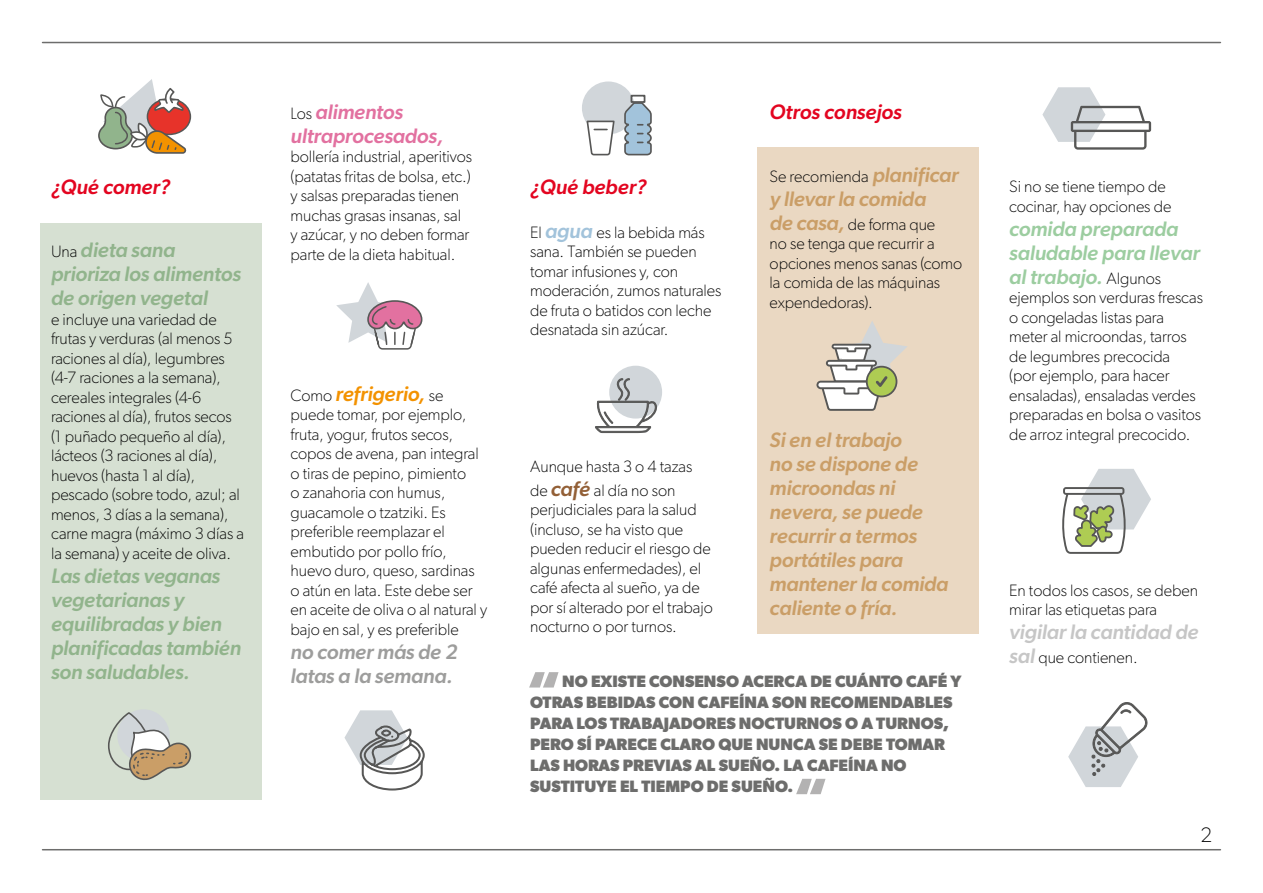
<style>
.page{position:relative;width:1263px;height:893px;background:#fff}
.page>*{position:absolute;margin:0;border:0;box-sizing:border-box;transform-origin:0 0}
.t1{font:700 54px "Gibson";color:#b3b2b2}
.t2{font:italic 500 21px/24px "Gibson";letter-spacing:-.005em;color:#91b48c}
.t3{font:italic 500 21px/24px "Gibson";letter-spacing:-.005em;color:#ca9e67}
.t4{font:italic 500 21px/24px "Gibson";letter-spacing:-.005em;color:#9ccda0}
.t5{font:italic 500 21px "Gibson";color:#e30520}
.t6{font:italic 500 21px/24px "Gibson";letter-spacing:-.005em;color:#e271a0}
.t7{font:italic 500 21px/24px "Gibson";letter-spacing:-.005em;color:#9d9d9c}
.t8{font:italic 500 21px "Gibson";letter-spacing:-.005em;color:#c6c6c6}
.t9{font:italic 500 21px "Gibson";letter-spacing:-.005em;color:#f39200}
.t10{font:100 21px "Gibson";color:#000}
.t11{font:100 16.5px/19.5px "Gibson";letter-spacing:-.005em;color:#000}
.t12{font:700 16.5px/21px "Gibson";color:#6d6d6c}
.s1{font-weight:100;font-style:normal;font-size:16.5px;color:#000}
.s2{font-weight:500;font-style:italic;font-size:21px;color:#a2c3db}
.s3{font-weight:500;font-style:italic;font-size:21px;color:#936037}
.s4{font-weight:500;font-style:italic;font-size:21px;color:#ca9e67}
.s5{font-weight:500;font-style:italic;font-size:21px;color:#c6c6c6}
</style>
<div class="page">
<hr style="left:43px;top:42px;width:1177px;height:1px;background:#6d6d6c">
<hr style="left:43px;top:849px;width:1177px;height:1px;background:#6d6d6c">
<div style="left:41px;top:223px;width:221px;height:576px;background:#d6e0d2"></div>
<div style="left:758px;top:148px;width:221px;height:486px;background:#ead8c2"></div>
<div style="left:582px;top:81px;width:53px;height:53px;background:#d1d6da;border-radius:50%"></div>
<svg style="left:623px;top:101px;width:29px;height:55px;background:#9fb6c5"></svg>
<div style="left:630px;top:95px;width:15px;height:8px;border:2px solid #575756"></div>
<svg style="left:585px;top:120px;width:31px;height:36px"></svg>
<svg style="left:336px;top:282px;width:87px;height:68px"></svg>
<svg style="left:108px;top:712px;width:84px;height:69px"></svg>
<svg style="left:1068px;top:702px;width:79px;height:85px"></svg>
<svg style="left:147px;top:99px;width:43px;height:35px"></svg>
<div style="left:147px;top:98px;width:44px;height:37px;border:2px solid #575756;border-radius:50%"></div>
<svg style="left:98px;top:79px;width:89px;height:75px"></svg>
<div style="left:609px;top:366px;width:53px;height:53px;background:#d1d6da;border-radius:50%"></div>
<svg style="left:595px;top:378px;width:63px;height:55px"></svg>
<svg style="left:816px;top:321px;width:91px;height:90px"></svg>
<svg style="left:1062px;top:469px;width:89px;height:85px"></svg>
<svg style="left:1042px;top:87px;width:109px;height:63px"></svg>
<svg style="left:344px;top:710px;width:81px;height:81px"></svg>
<p class="t5" style="left:51px;top:174px;width:121px">¿Qué comer?</p>
<p class="t2" style="left:51px;top:238px;width:191px"><span class="s1">Una</span> dieta sana prioriza los alimentos de origen vegetal</p>
<p class="t11" style="left:51px;top:309px;width:195px">e incluye una variedad de frutas y verduras (al menos 5 raciones al día), legumbres (4-7 raciones a la semana), cereales integrales (4-6 raciones al día), frutos secos (1 puñado pequeño al día), lácteos (3 raciones al día), huevos (hasta 1 al día), pescado (sobre todo, azul; al menos, 3 días a la semana), carne magra (máximo 3 días a la semana) y aceite de oliva.</p>
<p class="t2" style="left:51px;top:563px;width:192px">Las dietas veganas vegetarianas y equilibradas y bien planificadas también son saludables.</p>
<p class="t6" style="left:291px;top:99px;width:154px"><span class="s1">Los</span> alimentos ultraprocesados,</p>
<p class="t11" style="left:291px;top:147px;width:183px">bollería industrial, aperitivos (patatas fritas de bolsa, etc.) y salsas preparadas tienen muchas grasas insanas, sal y azúcar, y no deben formar parte de la dieta habitual.</p>
<p class="t9" style="left:291px;top:381px;width:154px"><span class="s1">Como</span> refrigerio, <span class="s1">se</span></p>
<p class="t11" style="left:291px;top:405px;width:198px">puede tomar, por ejemplo, fruta, yogur, frutos secos, copos de avena, pan integral o tiras de pepino, pimiento<br>o zanahoria con humus, guacamole o tzatziki. Es preferible reemplazar el embutido por pollo frío, huevo duro, queso, sardinas o atún en lata. Este debe ser en aceite de oliva o al natural y bajo en sal, y es preferible</p>
<p class="t7" style="left:291px;top:639px;width:169px">no comer más de 2 latas a la semana.</p>
<p class="t5" style="left:530px;top:174px;width:118px">¿Qué beber?</p>
<p class="t11" style="left:530px;top:222px;width:193px">El <span class="s2">agua</span> es la bebida más sana. También se pueden tomar infusiones y, con moderación, zumos naturales de fruta o batidos con leche desnatada sin azúcar.</p>
<p class="t11" style="left:530px;top:454px;width:164px;line-height:24px">Aunque hasta 3 o 4 tazas de <span class="s3">café</span> al día no son</p>
<p class="t11" style="left:530px;top:500px;width:184px">perjudiciales para la salud (incluso, se ha visto que pueden reducir el riesgo de algunas enfermedades), el café afecta al sueño, ya de por sí alterado por el trabajo nocturno o por turnos.</p>
<p class="t5" style="left:770px;top:99px;width:134px">Otros consejos</p>
<p class="t11" style="left:770px;top:166px;width:190px">Se recomienda <span class="s4">planificar</span></p>
<p class="t3" style="left:770px;top:186px;width:158px">y llevar la comida</p>
<p class="t11" style="left:770px;top:214px;width:194px"><span class="s4">de casa,</span> de forma que<br>no se tenga que recurrir a opciones menos sanas (como la comida de las máquinas expendedoras).</p>
<p class="t3" style="left:770px;top:428px;width:180px">Si en el trabajo<br>no se dispone de microondas ni nevera, se puede recurrir a termos portátiles para mantener la comida caliente o fría.</p>
<h1 class="t1" style="left:526px;top:659px;width:37px">“</h1>
<p class="t12" style="left:530px;top:671px;width:433px;text-indent:32px">NO EXISTE CONSENSO ACERCA DE CUÁNTO CAFÉ Y OTRAS BEBIDAS CON CAFEÍNA SON RECOMENDABLES PARA LOS TRABAJADORES NOCTURNOS O A TURNOS, PERO SÍ PARECE CLARO QUE NUNCA SE DEBE TOMAR LAS HORAS PREVIAS AL SUEÑO. LA CAFEÍNA NO SUSTITUYE EL TIEMPO DE SUEÑO.</p>
<h1 class="t1" style="left:793px;top:765px;width:37px">“</h1>
<p class="t11" style="left:1009px;top:177px;width:164px">Si no se tiene tiempo de cocinar, hay opciones de</p>
<p class="t4" style="left:1009px;top:216px;width:192px">comida preparada saludable para llevar al trabajo. <span class="s1">Algunos</span></p>
<p class="t11" style="left:1009px;top:288px;width:195px">ejemplos son verduras frescas o congeladas listas para meter al microondas, tarros de legumbres precocida<br>(por ejemplo, para hacer ensaladas), ensaladas verdes preparadas en bolsa o vasitos de arroz integral precocido.</p>
<p class="t11" style="left:1009px;top:580px;width:190px">En todos los casos, se deben mirar las etiquetas para</p>
<p class="t8" style="left:1009px;top:619px;width:191px">vigilar la cantidad de</p>
<p class="t11" style="left:1009px;top:648px;width:130px"><span class="s5">sal</span> que contienen.</p>
<p class="t10" style="left:1200px;top:822px;width:13px">2</p>
</div>
